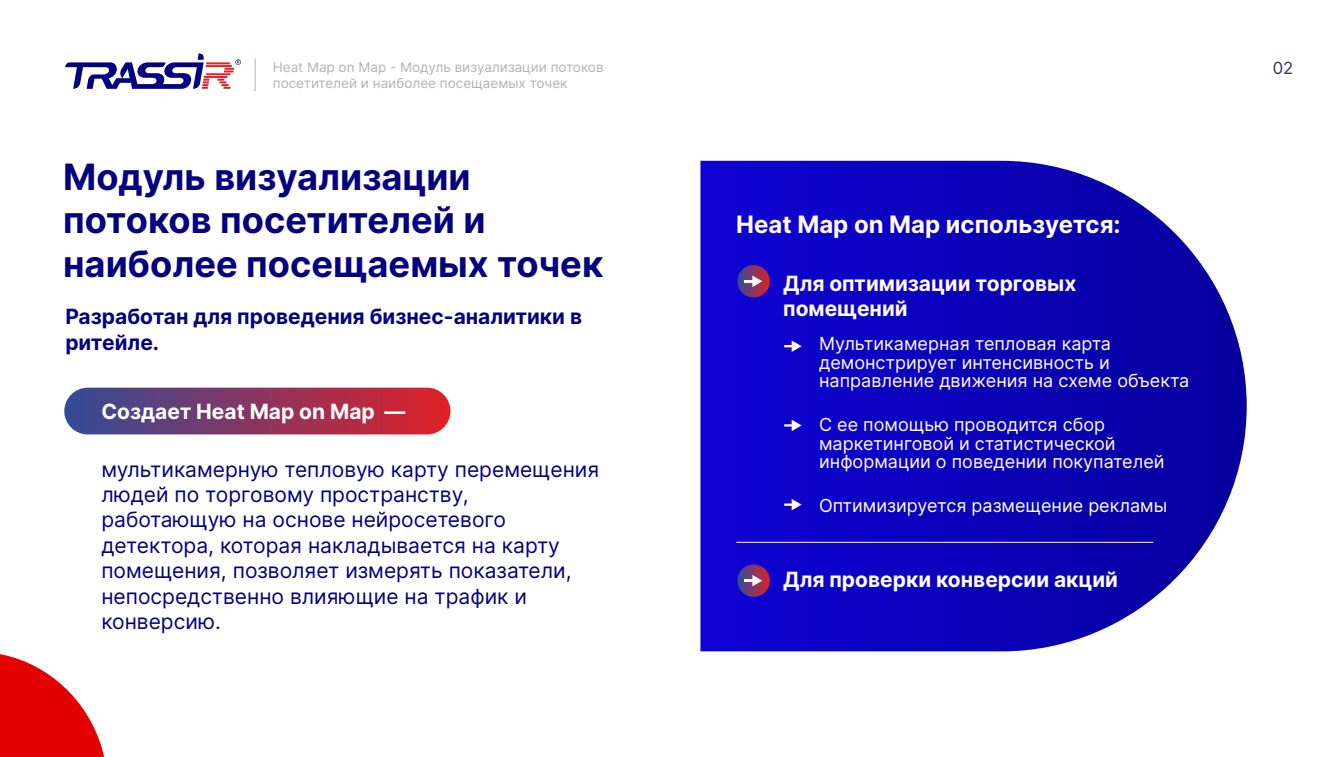
<style>
.page{position:relative;width:1340px;height:757px;background:#fff}
.page>*{position:absolute;margin:0;border:0;box-sizing:border-box;transform-origin:0 0}
.t1{font:700 36.3px/43.5px "Inter";color:#050080}
.t2{font:700 24px "Inter";color:#fefefe}
.t3{font:21px/25.3px "Inter";color:#050080}
.t4{font:700 21px/25.3px "Inter";color:#fefefe}
.t5{font:700 21px/25.3px "Inter";color:#050080}
.t6{font:18px/18.5px "Inter";color:#fefefe}
.t7{font:16.8px "Inter";color:#2e365b}
.t8{font:13.5px "Inter";color:#b2b3b3}
</style>
<div class="page">
<svg style="left:65px;top:53px;width:176px;height:36px"></svg>
<hr style="left:255px;top:59px;width:1px;height:32px;background:#b2b3b3">
<svg style="left:0;top:654px;width:104px;height:103px"></svg>
<svg style="left:700px;top:161px;width:546px;height:490px;background:#2319c1"></svg>
<hr style="left:736px;top:542px;width:417px;height:1px;background:#fefefe">
<div style="left:737px;top:265px;width:32px;height:32px;background:linear-gradient(to right,#2e499c,#d1242f);border-radius:50%"></div>
<svg style="left:745px;top:275px;width:17px;height:12px"></svg>
<svg style="left:784px;top:340px;width:17px;height:12px"></svg>
<svg style="left:784px;top:420px;width:17px;height:11px"></svg>
<svg style="left:784px;top:499px;width:17px;height:11px"></svg>
<div style="left:737px;top:564px;width:32px;height:33px;background:linear-gradient(to right,#2d489d,#d2242f);border-radius:50%"></div>
<svg style="left:745px;top:575px;width:17px;height:11px"></svg>
<div style="left:64px;top:388px;width:386px;height:46px;background:linear-gradient(to right,#334c99,#df1f26);border-radius:23px"></div>
<p class="t8" style="left:273px;top:58px;width:332px">Heat Map on Map - Модуль визуализации потоков</p>
<p class="t7" style="left:1272px;top:58px;width:22px">02</p>
<p class="t8" style="left:273px;top:75px;width:296px">посетителей и наиболее посещаемых точек</p>
<h1 class="t1" style="left:63px;top:155px;width:541px">Модуль визуализации потоков посетителей и наиболее посещаемых точек</h1>
<p class="t5" style="left:65px;top:304px;width:518px">Разработан для проведения бизнес-аналитики в ритейле.</p>
<p class="t4" style="left:101px;top:399px;width:306px">Создает Heat Map on Map —</p>
<p class="t3" style="left:101px;top:456px;width:499px">мультикамерную тепловую карту перемещения людей по торговому пространству, работающую на основе нейросетевого детектора, которая накладывается на карту помещения, позволяет измерять показатели, непосредственно влияющие на трафик и конверсию.</p>
<p class="t2" style="left:736px;top:210px;width:386px">Heat Map on Map используется:</p>
<p class="t4" style="left:783px;top:270px;width:295px">Для оптимизации торговых помещений</p>
<p class="t6" style="left:819px;top:335px;width:371px">Мультикамерная тепловая карта демонстрирует интенсивность и направление движения на схеме объекта</p>
<p class="t6" style="left:819px;top:415px;width:347px">С ее помощью проводится сбор маркетинговой и статистической информации о поведении покупателей</p>
<p class="t6" style="left:819px;top:496px;width:349px">Оптимизируется размещение рекламы</p>
<p class="t4" style="left:783px;top:566px;width:336px">Для проверки конверсии акций</p>
</div>
